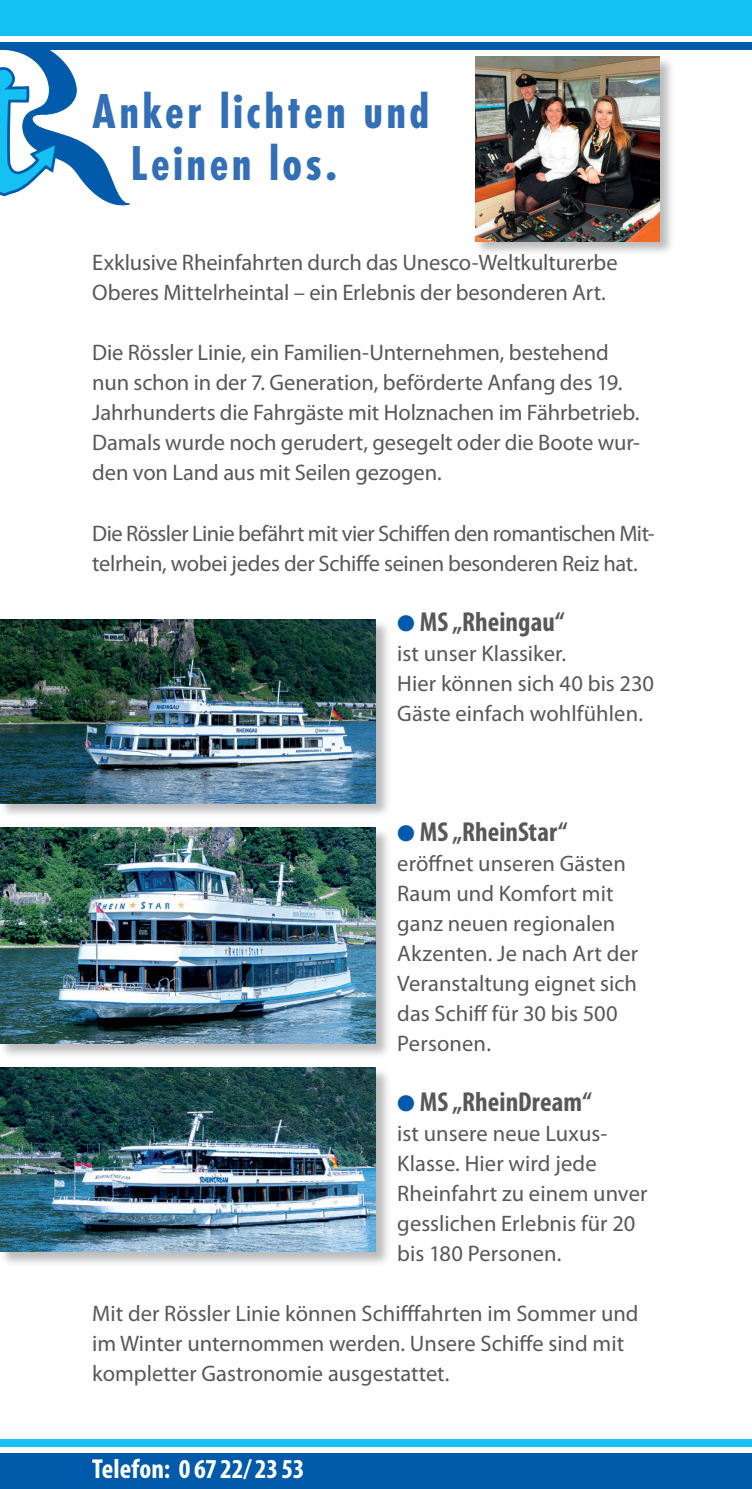
<style>
.page{position:relative;width:752px;height:1489px;background:#fff}
.page>*{position:absolute;margin:0;border:0;box-sizing:border-box;transform-origin:0 0}
.t1{font:700 condensed 45px/52.5px "Futura";letter-spacing:.085em;color:#326fb7}
.t2{font:700 condensed 27.5px "Myriad Pro";color:#57585a}
.t3{font:700 condensed 27.5px "Myriad Pro";color:#fff}
.t4{font:22.5px/30px "Myriad Pro";letter-spacing:-.005em;color:#57585a}
.s1{color:#015aaa}
</style>
<div class="page">
<div style="left:0;top:0;width:751px;height:35px;background:#15c0f2"></div>
<div style="left:0;top:43px;width:751px;height:7px;background:#015aaa"></div>
<div style="left:0;top:1453px;width:751px;height:35px;background:#015aaa"></div>
<div style="left:0;top:1439px;width:751px;height:7px;background:#15c0f2"></div>
<div style="left:0;top:826px;width:390px;height:233px;background:#231f20;opacity:.3"></div>
<img style="left:0;top:827px;width:376px;height:216px">
<div style="left:0;top:1066px;width:390px;height:200px;background:#231f20;opacity:.3"></div>
<img style="left:0;top:1067px;width:376px;height:184px">
<div style="left:0;top:618px;width:390px;height:200px;background:#231f20;opacity:.3"></div>
<img style="left:0;top:619px;width:376px;height:184px">
<div style="left:474px;top:56px;width:200px;height:200px;background:#231f20;opacity:.3"></div>
<img style="left:475px;top:57px;width:184px;height:184px">
<svg style="left:0;top:50px;width:130px;height:156px"></svg>
<h1 class="t1" style="left:131px;top:85px;width:300px;text-indent:-38px">Anker lichten und<br>Leinen los.</h1>
<p class="t4" style="left:92px;top:247px;width:527px">Exklusive Rheinfahrten durch das Unesco-Weltkulturerbe<br>Oberes Mittelrheintal – ein Erlebnis der besonderen Art.</p>
<p class="t4" style="left:92px;top:337px;width:549px">Die Rössler Linie, ein Familien-Unternehmen, bestehend nun schon in der 7. Generation, beförderte Anfang des 19.<br>Jahrhunderts die Fahrgäste mit Holznachen im Fährbetrieb.<br>Damals wurde noch gerudert, gesegelt oder die Boote wur&shy;den von Land aus mit Seilen gezogen.</p>
<p class="t4" style="left:92px;top:517px;width:564px">Die Rössler Linie befährt mit vier Schiffen den romantischen Mit&shy;telrhein, wobei jedes der Schiffe seinen besonderen Reiz hat.</p>
<p class="t2" style="left:397px;top:604px;width:169px"><span class="s1">●</span> MS „Rheingau“</p>
<p class="t4" style="left:397px;top:637px;width:258px">ist unser Klassiker.<br>Hier können sich 40 bis 230<br>Gäste einfach wohlfühlen.</p>
<p class="t2" style="left:397px;top:814px;width:171px"><span class="s1">●</span> MS „RheinStar“</p>
<p class="t4" style="left:397px;top:847px;width:242px">eröffnet unseren Gästen<br>Raum und Komfort mit ganz neuen regionalen<br>Akzenten. Je nach Art der<br>Veranstaltung eignet sich das Schiff für 30 bis 500<br>Personen.</p>
<p class="t2" style="left:397px;top:1084px;width:196px"><span class="s1">●</span> MS „RheinDream“</p>
<p class="t4" style="left:397px;top:1117px;width:251px">ist unsere neue Luxus-<br>Klasse. Hier wird jede<br>Rheinfahrt zu einem unver gesslichen Erlebnis für 20 bis 180 Personen.</p>
<p class="t4" style="left:92px;top:1297px;width:547px">Mit der Rössler Linie können Schifffahrten im Sommer und im Winter unternommen werden. Unsere Schiffe sind mit kompletter Gastronomie ausgestattet.</p>
<p class="t3" style="left:92px;top:1451px;width:213px">Telefon: 0 67 22/ 23 53</p>
</div>
